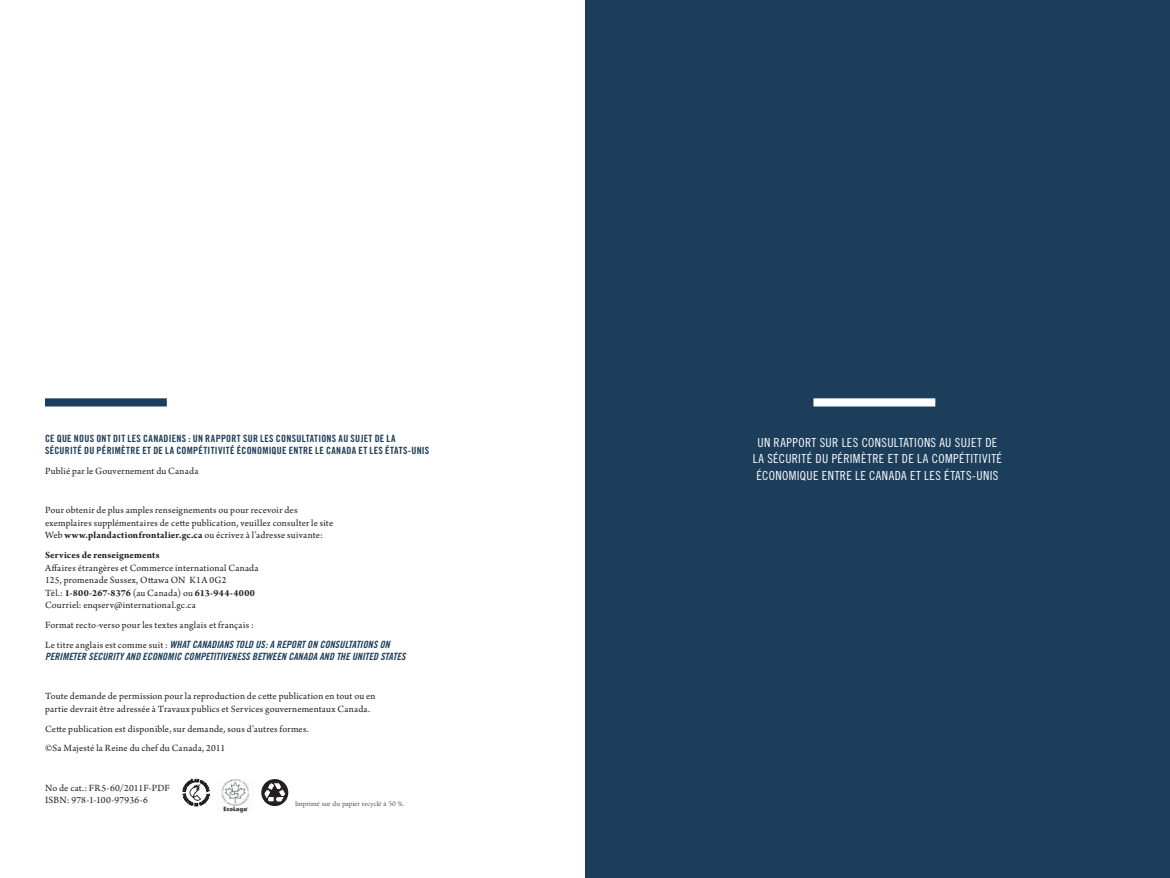
<style>
.page{position:relative;width:1170px;height:878px;background:#fff}
.page>*{position:absolute;margin:0;border:0;box-sizing:border-box;transform-origin:0 0}
.t1{font:12.5px/16.2px "Trade Gothic Cond Eighteen";letter-spacing:.03em;color:#fff;text-align:center}
.t2{font:10px/12.5px "Arno Pro";letter-spacing:.015em;color:#231f20}
.t3{font:10px/12.5px "Trade Gothic Bold Cond Twenty Obl";color:#1d3e5a}
.t4{font:10px/12.5px "Trade Gothic Bold Cond Twenty";letter-spacing:.03em;color:#1d3e5a}
.t5{font:700 10px "Arno Pro";letter-spacing:.015em;color:#231f20}
.t6{font:7.12px "Berkeley";color:#231f20}
.s1{font-weight:700}
.s2{font-family:"Arno Pro";color:#231f20}
</style>
<div class="page">
<div style="left:586px;top:0;width:584px;height:877px;background:#1d3e5a"></div>
<div style="left:813px;top:398px;width:122px;height:8px;background:#fff"></div>
<div style="left:45px;top:398px;width:122px;height:8px;background:#1d3e5a"></div>
<svg style="left:261px;top:779px;width:27px;height:27px"></svg>
<svg style="left:264px;top:782px;width:25px;height:24px"></svg>
<svg style="left:183px;top:779px;width:27px;height:27px"></svg>
<img style="left:221px;top:779px;width:28px;height:33px">
<p class="t4" style="left:45px;top:433px;width:386px">CE QUE NOUS ONT DIT LES CANADIENS : UN RAPPORT SUR LES CONSULTATIONS AU SUJET DE LA<br>SÉCURITÉ DU PÉRIMÈTRE ET DE LA COMPÉTITIVITÉ ÉCONOMIQUE ENTRE LE CANADA ET LES ÉTATS-UNIS</p>
<p class="t2" style="left:45px;top:465px;width:155px">Publié par le Gouvernement du Canada</p>
<p class="t2" style="left:45px;top:504px;width:290px">Pour obtenir de plus amples renseignements ou pour recevoir des exemplaires supplémentaires de cette publication, veuillez consulter le site<br>Web <span class="s1">www.plandactionfrontalier.gc.ca</span> ou écrivez à l’adresse suivante:</p>
<p class="t5" style="left:45px;top:550px;width:116px">Services de renseignements</p>
<p class="t2" style="left:45px;top:562px;width:215px">Affaires étrangères et Commerce international Canada 125, promenade Sussex, Ottawa ON K1A 0G2<br>Tél.: <span class="s1">1-800-267-8376</span> (au Canada) ou <span class="s1">613-944-4000<br></span>Courriel: enqserv@international.gc.ca</p>
<p class="t2" style="left:45px;top:619px;width:210px">Format recto-verso pour les textes anglais et français :</p>
<p class="t3" style="left:45px;top:639px;width:362px"><span class="s2">Le titre anglais est comme suit :</span> WHAT CANADIANS TOLD US: A REPORT ON CONSULTATIONS ON<br>PERIMETER SECURITY AND ECONOMIC COMPETITIVENESS BETWEEN CANADA AND THE UNITED STATES</p>
<p class="t2" style="left:45px;top:690px;width:332px">Toute demande de permission pour la reproduction de cette publication en tout ou en partie devrait être adressée à Travaux publics et Services gouvernementaux Canada.</p>
<p class="t2" style="left:45px;top:719px;width:265px;line-height:19.8px">Cette publication est disponible, sur demande, sous d’autres formes. ©Sa Majesté la Reine du chef du Canada, 2011</p>
<p class="t2" style="left:45px;top:782px;width:126px">No de cat.: FR5-60/2011F-PDF<br>ISBN: 978-1-100-97936-6</p>
<p class="t6" style="left:295px;top:800px;width:112px">Imprimé sur du papier recyclé à 50 %.</p>
<p class="t1" style="left:753px;top:436px;width:251px">UN RAPPORT SUR LES CONSULTATIONS AU SUJET DE<br>LA SÉCURITÉ DU PÉRIMÈTRE ET DE LA COMPÉTITIVITÉ<br>ÉCONOMIQUE ENTRE LE CANADA ET LES ÉTATS-UNIS</p>
</div>
